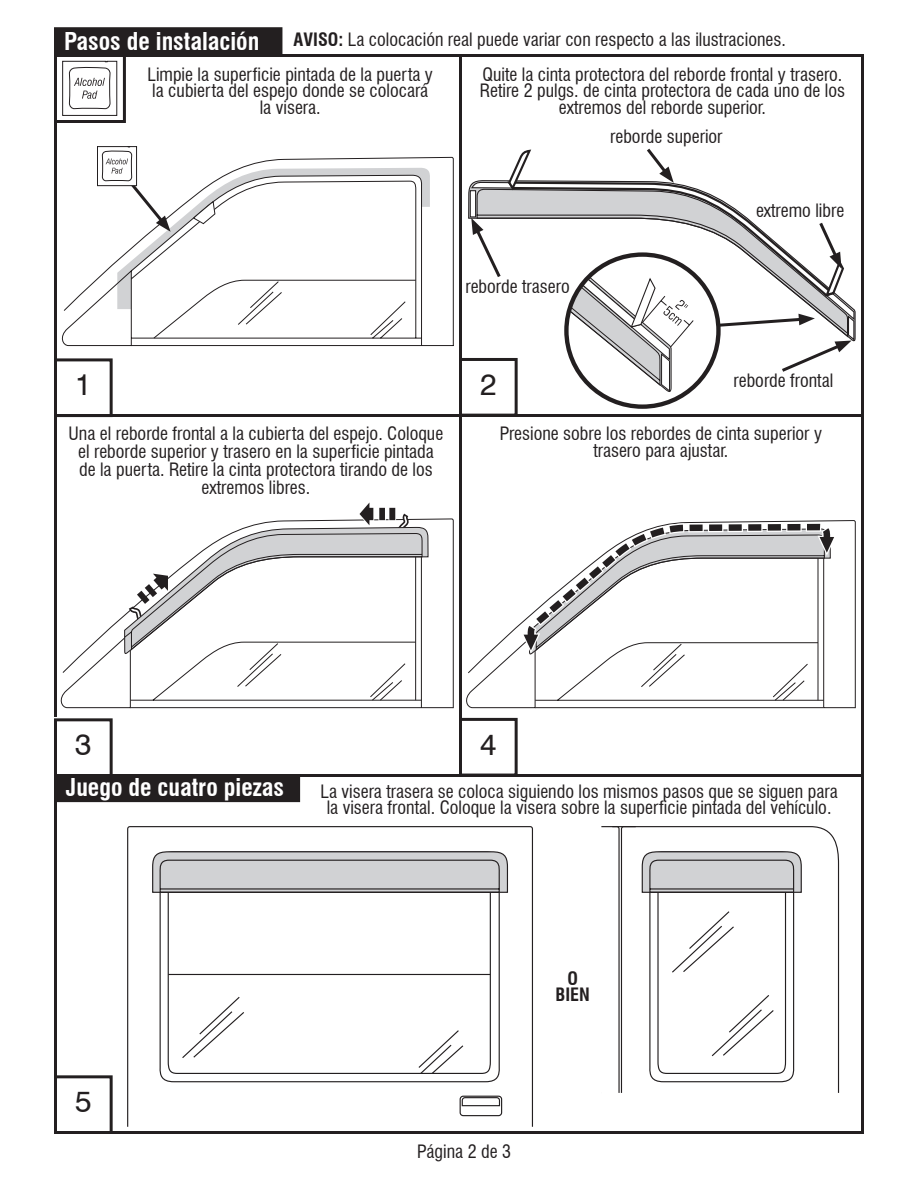
<style>
.page{position:relative;width:918px;height:1188px;background:#fff}
.page>*{position:absolute;margin:0;border:0;box-sizing:border-box;transform-origin:0 0}
.t1{font:30px "Swiss 721 BT";color:#231f20}
.t2{font:700 condensed 24px "Swiss 721 BT";color:#fff}
.Body_Text{font:condensed 18px/16.5px "Swiss 721 BT";color:#231f20;text-align:center}
.Body_Text-2{font:700 condensed 18px/16.5px "Swiss 721 BT";color:#231f20;text-align:center}
.s1{font-weight:700}
</style>
<div class="page">
<div style="left:54px;top:718px;width:59px;height:59px;border:3px solid #231f20"></div>
<hr style="left:54px;top:414px;width:810px;height:3px;background:#231f20">
<div style="left:54px;top:358px;width:59px;height:59px;border:3px solid #231f20"></div>
<div style="left:54px;top:54px;width:72px;height:69px;border:3px solid #231f20"></div>
<div style="left:55px;top:28px;width:227px;height:26px;background:#231f20"></div>
<div style="left:54px;top:27px;width:228px;height:28px;border:2px solid #231f20"></div>
<hr style="left:54px;top:774px;width:810px;height:3px;background:#231f20">
<div style="left:459px;top:718px;width:59px;height:59px;border:3px solid #231f20"></div>
<svg style="left:62px;top:61px;width:56px;height:55px"></svg>
<div style="left:459px;top:358px;width:59px;height:59px;border:3px solid #231f20"></div>
<hr style="left:459px;top:54px;width:3px;height:721px;background:#231f20">
<div style="left:54px;top:1075px;width:59px;height:59px;border:3px solid #231f20"></div>
<div style="left:56px;top:776px;width:243px;height:25px;background:#231f20"></div>
<div style="left:56px;top:775px;width:244px;height:27px;border:2px solid #231f20"></div>
<svg style="left:127px;top:826px;width:406px;height:301px"></svg>
<svg style="left:459px;top:1095px;width:44px;height:22px"></svg>
<svg style="left:160px;top:976px;width:340px;height:107px"></svg>
<svg style="left:152px;top:851px;width:357px;height:125px"></svg>
<svg style="left:417px;top:1029px;width:48px;height:46px"></svg>
<svg style="left:802px;top:826px;width:37px;height:267px"></svg>
<svg style="left:601px;top:826px;width:201px;height:267px"></svg>
<svg style="left:61px;top:157px;width:393px;height:189px"></svg>
<svg style="left:192px;top:200px;width:24px;height:25px"></svg>
<svg style="left:97px;top:146px;width:74px;height:86px"></svg>
<svg style="left:429px;top:537px;width:25px;height:171px"></svg>
<svg style="left:60px;top:502px;width:369px;height:206px"></svg>
<svg style="left:838px;top:538px;width:18px;height:170px"></svg>
<svg style="left:466px;top:521px;width:372px;height:187px"></svg>
<svg style="left:566px;top:255px;width:152px;height:152px"></svg>
<svg style="left:471px;top:148px;width:384px;height:245px"></svg>
<p class="t2" style="left:64px;top:26px;width:197px">Pasos de instalación</p>
<p class="Body_Text" style="left:294px;top:31px;width:494px"><span class="s1">AVISO:</span> La colocación real puede variar con respecto a las ilustraciones.</p>
<p class="t1" style="left:75px;top:367px;width:18px">1</p>
<p class="Body_Text" style="left:148px;top:66px;width:287px">Limpie la superficie pintada de la puerta y la cubierta del espejo donde se colocará la visera.</p>
<p class="Body_Text" style="left:480px;top:66px;width:367px">Quite la cinta protectora del reborde frontal y trasero.<br>Retire 2 pulgs. de cinta protectora de cada uno de los extremos del reborde superior.</p>
<p class="Body_Text" style="left:465px;top:278px;width:106px">reborde trasero</p>
<p class="t1" style="left:480px;top:366px;width:18px">2</p>
<p class="Body_Text" style="left:610px;top:128px;width:114px">reborde superior</p>
<p class="Body_Text" style="left:756px;top:202px;width:90px">extremo libre</p>
<p class="Body_Text" style="left:734px;top:372px;width:101px">reborde frontal</p>
<p class="Body_Text" style="left:69px;top:425px;width:376px;line-height:18px">Una el reborde frontal a la cubierta del espejo. Coloque el reborde superior y trasero en la superficie pintada de la puerta. Retire la cinta protectora tirando de los extremos libres.</p>
<p class="Body_Text" style="left:500px;top:426px;width:324px">Presione sobre los rebordes de cinta superior y trasero para ajustar.</p>
<p class="t1" style="left:75px;top:726px;width:18px">3</p>
<p class="t1" style="left:480px;top:726px;width:18px">4</p>
<p class="t2" style="left:66px;top:773px;width:220px">Juego de cuatro piezas</p>
<p class="Body_Text" style="left:321px;top:783px;width:519px">La visera trasera se coloca siguiendo los mismos pasos que se siguen para la visera frontal. Coloque la visera sobre la superficie pintada del vehículo.</p>
<p class="t1" style="left:75px;top:1083px;width:18px">5</p>
<p class="Body_Text-2" style="left:556px;top:970px;width:36px">O<br>BIEN</p>
<p class="Body_Text" style="left:417px;top:1143px;width:96px">Página 2 de 3</p>
</div>
